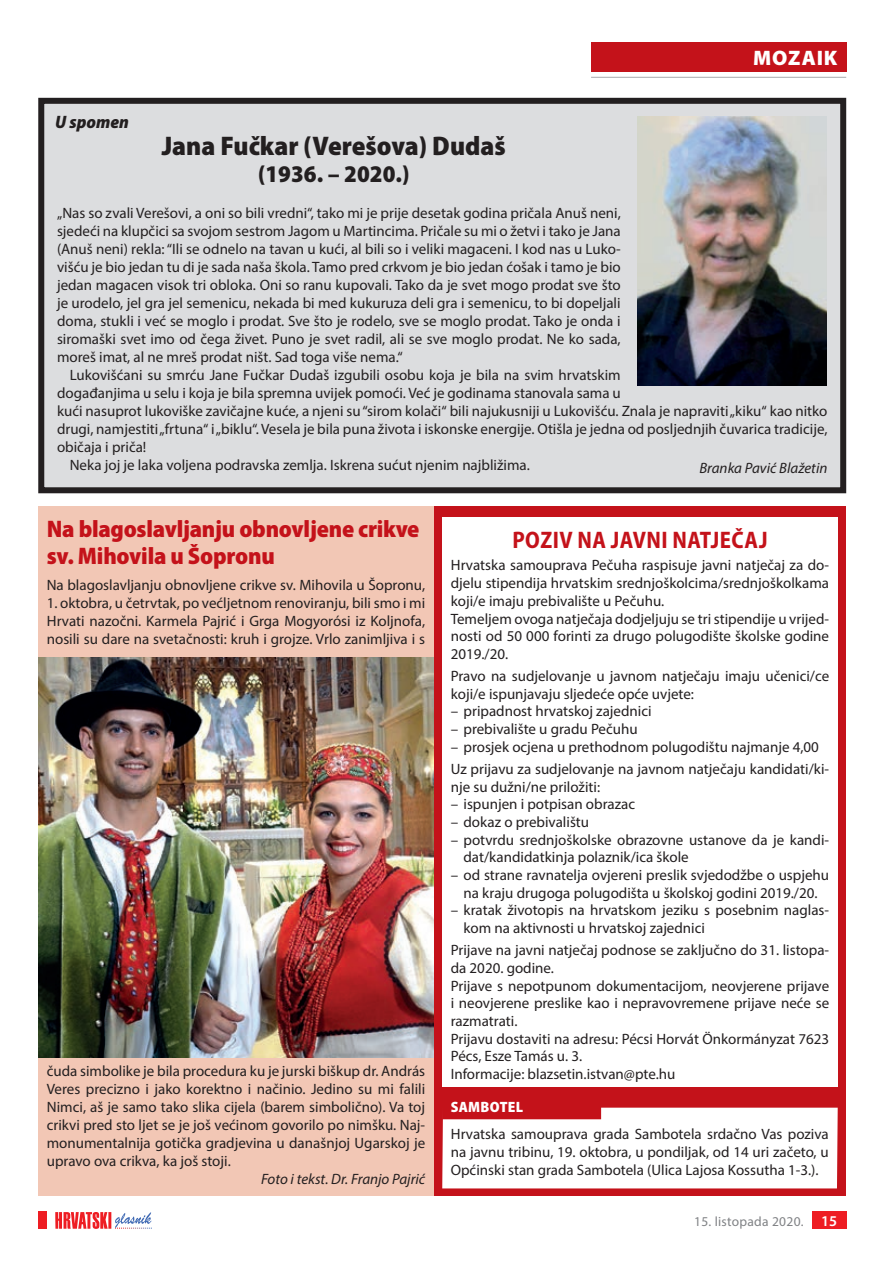
<style>
.page{position:relative;width:893px;height:1263px;background:#fff}
.page>*{position:absolute;margin:0;border:0;box-sizing:border-box;transform-origin:0 0}
.t1{font:900 semi-condensed 27px "Myriad Pro";color:#231f20}
.t2{font:900 semi-condensed 24px/27px "Myriad Pro";letter-spacing:-.01em;color:#c4121a}
.t3{font:700 semi-condensed 24px "Myriad Pro";letter-spacing:.02em;color:#c4121a;scale:.95 1}
.t4{font:900 semi-condensed 24px "Myriad Pro";color:#231f20}
.t5{font:900 21px "Myriad Pro";letter-spacing:.04em;color:#fff}
.t6{font:italic 900 semi-condensed 18px "Myriad Pro";color:#231f20}
.t7{font:15px/18px "Myriad Pro";color:#231f20}
.t8{font:italic 15px "Myriad Pro";color:#231f20}
.t9{font:900 semi-condensed 15px "Myriad Pro";letter-spacing:.02em;color:#fff}
.t10{font:13.5px "Myriad Pro";letter-spacing:.02em;color:#808285}
.s1{font-weight:600;font-size:15px;color:#fff}
</style>
<div class="page">
<div style="left:812px;top:1212px;width:34px;height:17px;background:#ee1d23"></div>
<svg style="left:55px;top:1212px;width:97px;height:17px"></svg>
<div style="left:38px;top:1212px;width:9px;height:17px;background:#ee1d23"></div>
<div style="left:38px;top:506px;width:808px;height:690px;background:#c4121a"></div>
<div style="left:591px;top:43px;width:255px;height:29px;background:#c4121a"></div>
<hr style="left:591px;top:77px;width:255px;height:1px;background:#a8a9ad">
<div style="left:38px;top:506px;width:396px;height:689px;background:#f2c7b5"></div>
<img style="left:38px;top:657px;width:396px;height:400px">
<div style="left:442px;top:517px;width:396px;height:570px;background:#fff"></div>
<div style="left:41px;top:101px;width:802px;height:389px;background:#dcdddf"></div>
<div style="left:38px;top:98px;width:808px;height:395px;border:6px solid #231f20"></div>
<img style="left:638px;top:116px;width:189px;height:270px">
<svg style="left:442px;top:1107px;width:396px;height:81px;background:#faeeee"></svg>
<p class="t6" style="left:55px;top:110px;width:75px">U spomen</p>
<h1 class="t1" style="left:162px;top:128px;width:345px">Jana Fučkar (Verešova) Dudaš</h1>
<h2 class="t4" style="left:258px;top:158px;width:153px">(1936. – 2020.)</h2>
<h3 class="t5" style="left:753px;top:44px;width:86px">MOZAIK</h3>
<p class="t7" style="left:57px;top:204px;width:565px;text-align:justify">„Nas so zvali Verešovi, a oni so bili vredni“, tako mi je prije desetak godina pričala Anuš neni, sjedeći na klupčici sa svojom sestrom Jagom u Martincima. Pričale su mi o žetvi i tako je Jana (Anuš neni) rekla: “Ili se odnelo na tavan u kući, al bili so i veliki magaceni. I kod nas u Luko&shy;višću je bio jedan tu di je sada naša škola. Tamo pred crkvom je bio jedan ćošak i tamo je bio jedan magacen visok tri obloka. Oni so ranu kupovali. Tako da je svet mogo prodat sve što je urodelo, jel gra jel semenicu, nekada bi med kukuruza deli gra i semenicu, to bi dopeljali doma, stukli i već se moglo i prodat. Sve što je rodelo, sve se moglo prodat. Tako je onda i siromaški svet imo od čega živet. Puno je svet radil, ali se sve moglo prodat. Ne ko sada, moreš imat, al ne mreš prodat ništ. Sad toga više nema.“</p>
<p class="t7" style="left:70px;top:366px;width:552px">Lukovišćani su smrću Jane Fučkar Dudaš izgubili osobu koja je bila na svim hrvatskim</p>
<p class="t7" style="left:57px;top:384px;width:565px">događanjima u selu i koja je bila spremna uvijek pomoći. Već je godinama stanovala sama u</p>
<p class="t7" style="left:57px;top:402px;width:772px">kući nasuprot lukoviške zavičajne kuće, a njeni su “sirom kolači“ bili najukusniji u Lukovišću. Znala je napraviti „kiku“ kao nitko</p>
<p class="t7" style="left:57px;top:420px;width:772px">drugi, namjestiti „frtuna“ i „biklu“. Vesela je bila puna života i iskonske energije. Otišla je jedna od posljednjih čuvarica tradicije,</p>
<p class="t7" style="left:57px;top:438px;width:91px">običaja i priča!</p>
<p class="t7" style="left:70px;top:456px;width:462px">Neka joj je laka voljena podravska zemlja. Iskrena sućut njenim najbližima.</p>
<p class="t8" style="left:699px;top:459px;width:129px">Branka Pavić Blažetin</p>
<h2 class="t2" style="left:47px;top:514px;width:374px">Na blagoslavljanju obnovljene crikve sv. Mihovila u Šopronu</h2>
<p class="t7" style="left:47px;top:576px;width:380px">Na blagoslavljanju obnovljene crikve sv. Mihovila u Šopronu,</p>
<p class="t7" style="left:47px;top:594px;width:380px;text-align:justify">1. oktobra, u četrvtak, po većljetnom renoviranju, bili smo i mi Hrvati nazočni. Karmela Pajrić i Grga Mogyorósi iz Koljnofa, nosili su dare na svetačnosti: kruh i grojze. Vrlo zanimljiva i s</p>
<p class="t7" style="left:47px;top:1062px;width:380px;text-align:justify">čuda simbolike je bila procedura ku je jurski biškup dr. András Veres precizno i jako korektno i načinio. Jedino su mi falili Nimci, aš je samo tako slika cijela (barem simbolično). Va toj crikvi pred sto ljet se je još većinom govorilo po nimšku. Naj&shy;monumentalnija gotička gradjevina u današnjoj Ugarskoj je upravo ova crikva, ka još stoji.</p>
<p class="t8" style="left:261px;top:1170px;width:166px">Foto i tekst. Dr. Franjo Pajrić</p>
<h2 class="t3" style="left:512px;top:524px;width:270px">POZIV NA JAVNI NATJEČAJ</h2>
<p class="t7" style="left:451px;top:556px;width:380px">Hrvatska samouprava Pečuha raspisuje javni natječaj za do&shy;djelu stipendija hrvatskim srednjoškolcima/srednjoškolkama koji/e imaju prebivalište u Pečuhu.<br>Temeljem ovoga natječaja dodjeljuju se tri stipendije u vrijed&shy;nosti od 50 000 forinti za drugo polugodište školske godine 2019./20.</p>
<p class="t7" style="left:451px;top:667px;width:380px">Pravo na sudjelovanje u javnom natječaju imaju učenici/ce koji/e ispunjavaju sljedeće opće uvjete:</p>
<p class="t7" style="left:451px;top:702px;width:202px">– pripadnost hrvatskoj zajednici</p>
<p class="t7" style="left:451px;top:720px;width:188px">– prebivalište u gradu Pečuhu</p>
<p class="t7" style="left:451px;top:736px;width:380px;line-height:21.9px">– prosjek ocjena u prethodnom polugodištu najmanje 4,00<br>Uz prijavu za sudjelovanje na javnom natječaju kandidati/ki-</p>
<p class="t7" style="left:451px;top:777px;width:151px">nje su dužni/ne priložiti:</p>
<p class="t7" style="left:451px;top:795px;width:186px">– ispunjen i potpisan obrazac</p>
<p class="t7" style="left:451px;top:813px;width:140px">– dokaz o prebivalištu</p>
<p class="t7" style="left:463px;top:830px;width:367px;text-indent:-13px">– potvrdu srednjoškolske obrazovne ustanove da je kandi&shy;dat/kandidatkinja polaznik/ica škole</p>
<p class="t7" style="left:451px;top:866px;width:380px;text-align:center">– od strane ravnatelja ovjereni preslik svjedodžbe o uspjehu na kraju drugoga polugodišta u školskoj godini 2019./20.</p>
<p class="t7" style="left:463px;top:901px;width:367px;text-indent:-13px">– kratak životopis na hrvatskom jeziku s posebnim naglas&shy;kom na aktivnosti u hrvatskoj zajednici</p>
<p class="t7" style="left:451px;top:941px;width:380px">Prijave na javni natječaj podnose se zaključno do 31. listopa&shy;da 2020. godine.<br>Prijave s nepotpunom dokumentacijom, neovjerene prijave i neovjerene preslike kao i nepravovremene prijave neće se razmatrati.<br>Prijavu dostaviti na adresu: Pécsi Horvát Önkormányzat 7623<br>Pécs, Esze Tamás u. 3.<br>Informacije: blazsetin.istvan@pte.hu</p>
<p class="t9" style="left:451px;top:1097px;width:74px">SAMBOTEL</p>
<p class="t7" style="left:451px;top:1125px;width:379px;text-align:justify">Hrvatska samouprava grada Sambotela srdačno Vas poziva na javnu tribinu, 19. oktobra, u pondiljak, od 14 uri začeto, u Općinski stan grada Sambotela (Ulica Lajosa Kossutha 1-3.).</p>
<p class="t10" style="left:694px;top:1213px;width:145px">15. listopada 2020. <span class="s1">15</span></p>
</div>
